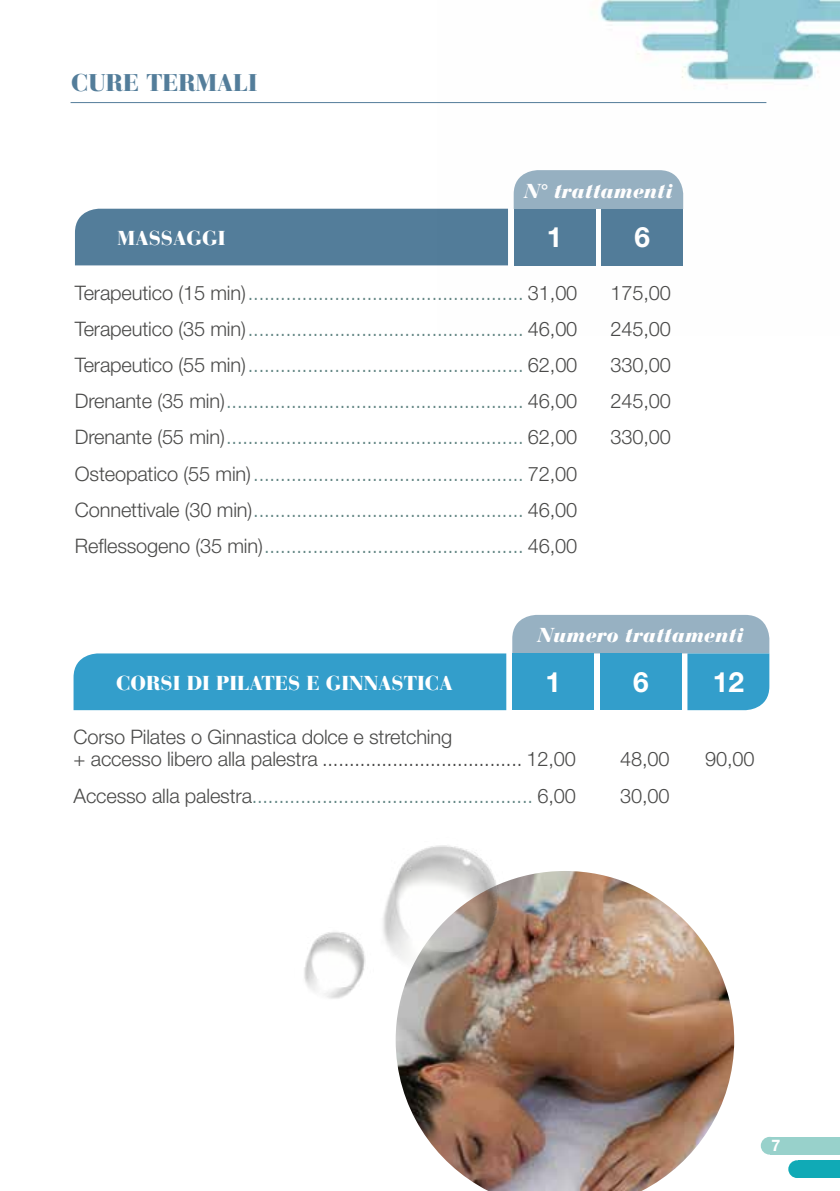
<style>
.page{position:relative;width:840px;height:1191px;background:#fff}
.page>*{position:absolute;margin:0;border:0;box-sizing:border-box;transform-origin:0 0}
.t1{font:700 28px "Helvetica Neue LT Std";color:#fff}
.t2{font:900 24px "Bauer Bodoni";color:#537d9a}
.t3{font:300 20px/36.2px "Helvetica Neue LT Std";letter-spacing:-.01em;color:#648785;text-align:justify}
.t4{font:300 20px/22px "Helvetica Neue LT Std";letter-spacing:-.01em;color:#4a4a49}
.t5{font:900 20px "Bauer Bodoni";color:#fff}
.t6{font:italic 900 20px "Bauer Bodoni";color:#fff}
.t7{font:700 16px "Helvetica Neue LT Std";color:#fff}
.s1{color:#4a4a49}
</style>
<div class="page">
<div style="left:760px;top:1136px;width:18px;height:18px;background:#98d1cb;border-radius:50%"></div>
<div style="left:770px;top:1136px;width:69px;height:18px;background:#98d1cb"></div>
<svg style="left:787px;top:1160px;width:18px;height:18px"></svg>
<div style="left:797px;top:1160px;width:42px;height:18px;background:#10aab6"></div>
<hr style="left:70px;top:102px;width:696px;height:1px;background:#537d9a">
<div style="left:75px;top:209px;width:362px;height:56px;background:#537d9a"></div>
<svg style="left:512px;top:615px;width:257px;height:95px;background:#62a9c9"></svg>
<div style="left:73px;top:653px;width:433px;height:57px;background:#339ecb"></div>
<img style="left:395px;top:871px;width:338px;height:320px">
<img style="left:383px;top:845px;width:132px;height:141px">
<img style="left:304px;top:932px;width:62px;height:67px">
<img style="left:437px;top:0;width:402px;height:266px">
<p class="t2" style="left:71px;top:68px;width:187px">CURE TERMALI</p>
<p class="t6" style="left:523px;top:178px;width:150px">N° trattamenti</p>
<p class="t5" style="left:117px;top:226px;width:109px">MASSAGGI</p>
<h1 class="t1" style="left:546px;top:220px;width:17px">1</h1>
<h1 class="t1" style="left:634px;top:220px;width:17px">6</h1>
<p class="t3" style="left:75px;top:274px;width:503px"><span class="s1">Terapeutico (15 min)</span>................................................... <span class="s1">31,00</span></p>
<p class="t4" style="left:610px;top:281px;width:62px">175,00</p>
<p class="t3" style="left:75px;top:310px;width:503px"><span class="s1">Terapeutico (35 min)</span>................................................... <span class="s1">46,00</span></p>
<p class="t4" style="left:610px;top:317px;width:62px">245,00</p>
<p class="t3" style="left:75px;top:346px;width:503px"><span class="s1">Terapeutico (55 min)</span>................................................... <span class="s1">62,00</span></p>
<p class="t4" style="left:610px;top:353px;width:62px">330,00</p>
<p class="t3" style="left:75px;top:382px;width:503px"><span class="s1">Drenante (35 min)</span>....................................................... <span class="s1">46,00</span></p>
<p class="t4" style="left:610px;top:389px;width:62px">245,00</p>
<p class="t3" style="left:75px;top:419px;width:503px"><span class="s1">Drenante (55 min)</span>....................................................... <span class="s1">62,00</span></p>
<p class="t4" style="left:610px;top:426px;width:62px">330,00</p>
<p class="t3" style="left:75px;top:455px;width:503px"><span class="s1">Osteopatico (55 min)</span>.................................................. <span class="s1">72,00<br>Connettivale (30 min)</span>.................................................. <span class="s1">46,00<br>Reflessogeno (35 min)</span>................................................ <span class="s1">46,00</span></p>
<p class="t6" style="left:537px;top:623px;width:208px">Numero trattamenti</p>
<p class="t5" style="left:116px;top:670px;width:338px">CORSI DI PILATES E GINNASTICA</p>
<h1 class="t1" style="left:545px;top:664px;width:17px">1</h1>
<h1 class="t1" style="left:632px;top:664px;width:17px">6</h1>
<h1 class="t1" style="left:712px;top:664px;width:33px">12</h1>
<p class="t4" style="left:73px;top:726px;width:503px">Corso Pilates o Ginnastica dolce e stretching<br>+ accesso libero alla palestra ..................................... 12,00</p>
<p class="t4" style="left:620px;top:748px;width:51px">48,00</p>
<p class="t4" style="left:704px;top:748px;width:51px">90,00</p>
<p class="t3" style="left:73px;top:777px;width:503px"><span class="s1">Accesso alla palestra</span>.................................................... <span class="s1">6,00</span></p>
<p class="t4" style="left:620px;top:784px;width:51px">30,00</p>
<p class="t7" style="left:771px;top:1135px;width:10px">7</p>
</div>
